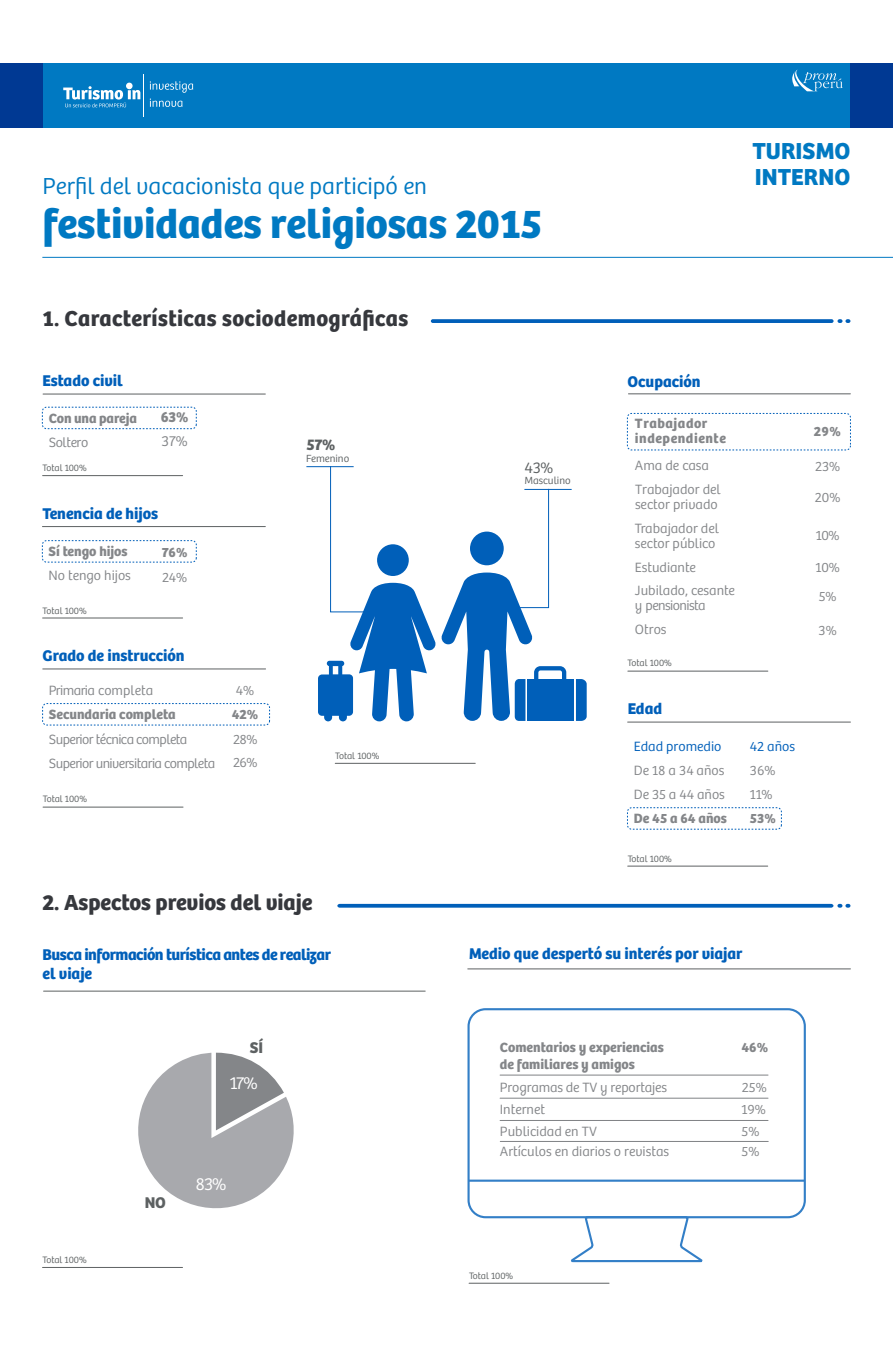
<style>
.page{position:relative;width:893px;height:1361px;background:#fff}
.page>*{position:absolute;margin:0;border:0;box-sizing:border-box;transform-origin:0 0}
.t1{font:700 42px "Bree";color:#0079c2}
.t2{font:300 24px "Bree";color:#0079c2}
.t3{font:700 24px/25.5px "Bree";color:#0079c2}
.t4{font:700 22.5px "Bree";letter-spacing:.01em;color:#36383d}
.t5{font:300 18px "Bree";color:#fff}
.t6{font:700 16.05px "Bree";color:#005fb9}
.t7{font:700 16.05px/19.4px "Bree";letter-spacing:-.03em;color:#005fb9}
.t8{font:700 16.05px "Bree";color:#5d6162}
.t9{font:300 16.05px "Bree";color:#5d6162}
.t10{font:700 15px "Bree";color:#848689}
.t11{font:300 15px "Bree";color:#848689}
.t12{font:300 13.95px/15px "Bree";color:#848689}
.t13{font:700 13.95px/16.8px "Bree";color:#848689}
.t14{font:300 13.95px/24px "Bree";letter-spacing:-.04em;color:#848689}
.t15{font:300 13.95px/15px "Bree";letter-spacing:-.02em;color:#848689}
.t16{font:700 13.95px/15px "Bree";letter-spacing:.04em;color:#848689}
.t17{font:300 13.95px "Bree";color:#005fb9}
.t18{font:300 13.95px "Bree";letter-spacing:-.03em;color:#848689}
.t19{font:300 10.8px "Bree";color:#5d6162}
.t20{font:300 9.6px "Bree";color:#5d6162}
</style>
<div class="page">
<div style="left:0;top:63px;width:893px;height:65px;background:#0079c2"></div>
<svg style="left:792px;top:70px;width:51px;height:21px"></svg>
<div style="left:0;top:63px;width:43px;height:65px;background:#003993"></div>
<div style="left:850px;top:63px;width:43px;height:65px;background:#003993"></div>
<svg style="left:150px;top:81px;width:43px;height:12px"></svg>
<svg style="left:150px;top:99px;width:32px;height:8px"></svg>
<hr style="left:144px;top:74px;width:1px;height:43px;background:#fff">
<div style="left:126px;top:83px;width:7px;height:6px;background:#fff;border-radius:50%"></div>
<svg style="left:63px;top:86px;width:77px;height:21px"></svg>
<hr style="left:42px;top:257px;width:851px;height:1px;background:#0079c2">
<hr style="left:335px;top:763px;width:140px;height:1px;background:#5d6162">
<hr style="left:524px;top:489px;width:48px;height:1px;background:#005fb9">
<hr style="left:306px;top:466px;width:48px;height:1px;background:#005fb9">
<svg style="left:576px;top:679px;width:11px;height:42px"></svg>
<div style="left:528px;top:679px;width:46px;height:42px;background:#005fb9"></div>
<svg style="left:318px;top:466px;width:118px;height:255px"></svg>
<svg style="left:442px;top:488px;width:124px;height:233px"></svg>
<svg style="left:431px;top:319px;width:402px;height:4px;background:#0d66bc"></svg>
<svg style="left:837px;top:319px;width:13px;height:4px"></svg>
<hr style="left:628px;top:393px;width:222px;height:1px;background:#5d6162">
<hr style="left:628px;top:671px;width:140px;height:1px;background:#5d6162">
<div style="left:627px;top:413px;width:224px;height:37px;border:1px dashed #005fb9;border-radius:4px"></div>
<hr style="left:43px;top:668px;width:223px;height:1px;background:#5d6162">
<hr style="left:43px;top:807px;width:140px;height:1px;background:#5d6162">
<div style="left:42px;top:703px;width:228px;height:22px;border:1px dashed #005fb9;border-radius:4px"></div>
<hr style="left:628px;top:722px;width:222px;height:1px;background:#5d6162">
<hr style="left:628px;top:866px;width:140px;height:1px;background:#5d6162">
<div style="left:627px;top:807px;width:155px;height:22px;border:1px dashed #005fb9;border-radius:4px"></div>
<hr style="left:43px;top:618px;width:140px;height:1px;background:#5d6162">
<hr style="left:42px;top:526px;width:223px;height:1px;background:#5d6162">
<div style="left:42px;top:540px;width:155px;height:22px;border:1px dashed #005fb9;border-radius:4px"></div>
<hr style="left:43px;top:475px;width:140px;height:1px;background:#5d6162">
<hr style="left:43px;top:394px;width:222px;height:1px;background:#5d6162">
<div style="left:42px;top:407px;width:155px;height:22px;border:1px dashed #005fb9;border-radius:4px"></div>
<hr style="left:337px;top:904px;width:513px;height:3px;background:#005fb9">
<hr style="left:468px;top:968px;width:382px;height:1px;background:#5d6162">
<div style="left:467px;top:1008px;width:339px;height:210px;border:2px solid #005fb9;border-radius:17px"></div>
<hr style="left:469px;top:1179px;width:336px;height:2px;background:#005fb9">
<svg style="left:570px;top:1215px;width:134px;height:47px"></svg>
<hr style="left:500px;top:1075px;width:268px;height:1px;background:#808285">
<hr style="left:500px;top:1098px;width:268px;height:1px;background:#808285">
<hr style="left:500px;top:1120px;width:268px;height:1px;background:#808285">
<hr style="left:500px;top:1141px;width:268px;height:1px;background:#808285">
<hr style="left:469px;top:1283px;width:140px;height:1px;background:#5d6162">
<hr style="left:43px;top:1267px;width:140px;height:1px;background:#5d6162">
<hr style="left:44px;top:990px;width:381px;height:1px;background:#5d6162">
<svg style="left:138px;top:1052px;width:156px;height:157px"></svg>
<h2 class="t2" style="left:42px;top:173px;width:386px">Perfil del vacacionista que participó en</h2>
<h1 class="t1" style="left:42px;top:198px;width:501px">festividades religiosas 2015</h1>
<h3 class="t4" style="left:43px;top:305px;width:367px">1. Características sociodemográficas</h3>
<p class="t6" style="left:42px;top:371px;width:82px">Estado civil</p>
<p class="t13" style="left:49px;top:410px;width:90px">Con una pareja</p>
<p class="t18" style="left:49px;top:434px;width:41px">Soltero</p>
<p class="t20" style="left:43px;top:462px;width:46px">Total 100%</p>
<p class="t10" style="left:161px;top:408px;width:29px">63%</p>
<p class="t11" style="left:162px;top:432px;width:27px">37%</p>
<p class="t6" style="left:43px;top:504px;width:117px">Tenencia de hijos</p>
<p class="t13" style="left:49px;top:543px;width:80px">Sí tengo hijos</p>
<p class="t13" style="left:162px;top:544px;width:27px">76%</p>
<p class="t12" style="left:49px;top:568px;width:84px">No tengo hijos</p>
<p class="t12" style="left:162px;top:570px;width:26px">24%</p>
<p class="t20" style="left:43px;top:605px;width:46px">Total 100%</p>
<p class="t6" style="left:43px;top:646px;width:143px">Grado de instrucción</p>
<p class="t15" style="left:49px;top:683px;width:106px">Primaria completa</p>
<p class="t13" style="left:49px;top:706px;width:128px">Secundaria completa</p>
<p class="t14" style="left:49px;top:727px;width:168px">Superior técnica completa<br>Superior universitaria completa</p>
<p class="t20" style="left:43px;top:793px;width:46px">Total 100%</p>
<p class="t12" style="left:236px;top:683px;width:20px">4%</p>
<p class="t13" style="left:232px;top:706px;width:28px">42%</p>
<p class="t12" style="left:233px;top:731px;width:26px">28%</p>
<p class="t12" style="left:233px;top:755px;width:26px">26%</p>
<p class="t8" style="left:306px;top:435px;width:30px">57%</p>
<p class="t19" style="left:306px;top:452px;width:45px">Femenino</p>
<p class="t20" style="left:335px;top:750px;width:46px">Total 100%</p>
<h3 class="t4" style="left:43px;top:889px;width:271px">2. Aspectos previos del viaje</h3>
<p class="t9" style="left:525px;top:458px;width:30px">43%</p>
<p class="t19" style="left:524px;top:474px;width:48px">Masculino</p>
<h2 class="t3" style="left:752px;top:139px;width:100px">TURISMO<br>INTERNO</h2>
<p class="t6" style="left:627px;top:372px;width:75px">Ocupación</p>
<p class="t16" style="left:635px;top:416px;width:92px">Trabajador independiente</p>
<p class="t13" style="left:814px;top:423px;width:29px">29%</p>
<p class="t12" style="left:635px;top:458px;width:76px">Ama de casa</p>
<p class="t12" style="left:815px;top:459px;width:27px">23%</p>
<p class="t12" style="left:635px;top:482px;width:87px">Trabajador del sector privado</p>
<p class="t12" style="left:815px;top:490px;width:27px">20%</p>
<p class="t12" style="left:635px;top:521px;width:85px">Trabajador del sector público</p>
<p class="t12" style="left:816px;top:528px;width:25px">10%</p>
<p class="t12" style="left:635px;top:560px;width:62px">Estudiante</p>
<p class="t12" style="left:815px;top:560px;width:26px">10%</p>
<p class="t15" style="left:635px;top:583px;width:101px">Jubilado, cesante y pensionista</p>
<p class="t12" style="left:635px;top:622px;width:33px">Otros</p>
<p class="t12" style="left:818px;top:623px;width:20px">3%</p>
<p class="t20" style="left:628px;top:657px;width:46px">Total 100%</p>
<p class="t12" style="left:819px;top:589px;width:19px">5%</p>
<p class="t6" style="left:628px;top:699px;width:36px">Edad</p>
<p class="t17" style="left:634px;top:738px;width:89px">Edad promedio</p>
<p class="t17" style="left:750px;top:738px;width:47px">42 años</p>
<p class="t12" style="left:634px;top:763px;width:92px">De 18 a 34 años</p>
<p class="t12" style="left:750px;top:763px;width:27px">36%</p>
<p class="t12" style="left:634px;top:787px;width:93px">De 35 a 44 años</p>
<p class="t12" style="left:750px;top:787px;width:24px">11%</p>
<p class="t13" style="left:634px;top:810px;width:95px">De 45 a 64 años</p>
<p class="t13" style="left:750px;top:810px;width:27px">53%</p>
<p class="t20" style="left:628px;top:853px;width:46px">Total 100%</p>
<p class="t7" style="left:43px;top:945px;width:290px">Busca información turística antes de realizar el viaje</p>
<p class="t8" style="left:250px;top:1037px;width:15px">SÍ</p>
<p class="t5" style="left:230px;top:1072px;width:30px">17%</p>
<p class="t20" style="left:43px;top:1254px;width:46px">Total 100%</p>
<p class="t8" style="left:145px;top:1193px;width:23px">NO</p>
<p class="t5" style="left:196px;top:1173px;width:32px">83%</p>
<p class="t6" style="left:469px;top:943px;width:275px">Medio que despertó su interés por viajar</p>
<p class="t13" style="left:500px;top:1039px;width:166px">Comentarios y experiencias de familiares y amigos</p>
<p class="t13" style="left:741px;top:1039px;width:28px">46%</p>
<p class="t12" style="left:500px;top:1080px;width:169px">Programas de TV y reportajes</p>
<p class="t12" style="left:742px;top:1080px;width:26px">25%</p>
<p class="t12" style="left:500px;top:1102px;width:47px">Internet</p>
<p class="t12" style="left:741px;top:1098px;width:26px;line-height:22.4px">19%<br>5%</p>
<p class="t12" style="left:741px;top:1144px;width:19px">5%</p>
<p class="t12" style="left:500px;top:1122px;width:171px;line-height:20px">Publicidad en TV<br>Artículos en diarios o revistas</p>
<p class="t20" style="left:469px;top:1270px;width:46px">Total 100%</p>
</div>
